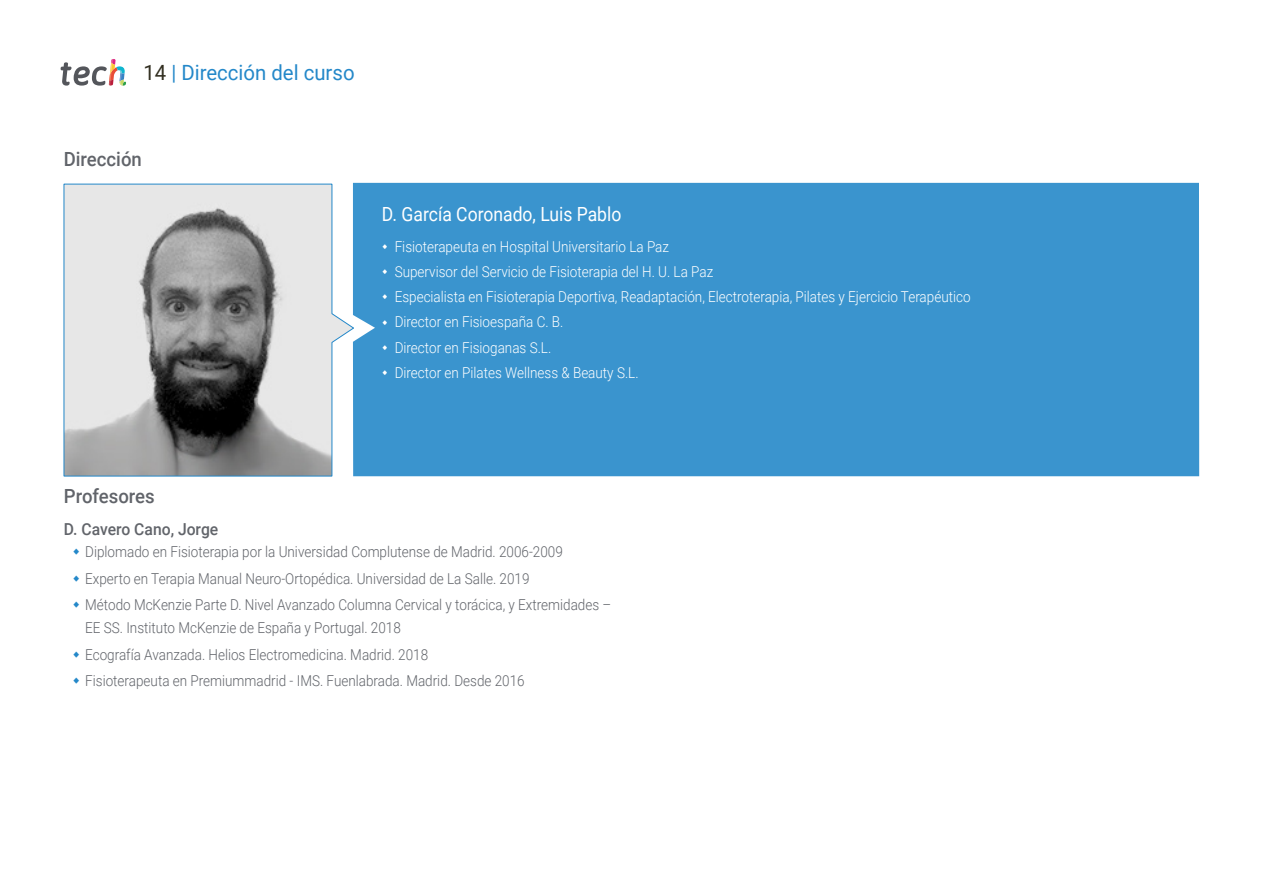
<style>
.page{position:relative;width:1263px;height:893px;background:#fff}
.page>*{position:absolute;margin:0;border:0;box-sizing:border-box;transform-origin:0 0}
.t1{font:21px "Roboto";color:#2488c9}
.t2{font:19.5px "Roboto";color:#fff;scale:.9 1}
.t3{font:500 19.5px "Roboto";color:#61646a;scale:.95 1}
.t4{font:500 16.5px "Roboto";color:#61646a;scale:.95 1}
.t5{font:300 15px/26.7px "Roboto";color:#61646a;scale:.9 1}
.t6{font:300 15px/25.2px "Roboto";color:#fff;scale:.9 1}
.s1{color:#312e20}
</style>
<div class="page">
<svg style="left:61px;top:59px;width:65px;height:27px"></svg>
<div style="left:353px;top:183px;width:846px;height:293px;background:#3a94ce"></div>
<svg style="left:64px;top:184px;width:290px;height:292px;background:#b4b5b6"></svg>
<svg style="left:383px;top:244px;width:4px;height:5px"></svg>
<svg style="left:383px;top:269px;width:4px;height:5px"></svg>
<svg style="left:383px;top:294px;width:4px;height:5px"></svg>
<svg style="left:383px;top:320px;width:4px;height:5px"></svg>
<svg style="left:383px;top:345px;width:4px;height:5px"></svg>
<svg style="left:383px;top:370px;width:4px;height:5px"></svg>
<h1 class="t1" style="left:144px;top:57px;width:213px"><span class="s1">14</span> | Dirección del curso</h1>
<h2 class="t3" style="left:64px;top:145px;width:84px">Dirección</h2>
<h2 class="t3" style="left:64px;top:482px;width:97px">Profesores</h2>
<h2 class="t2" style="left:382px;top:201px;width:268px">D. García Coronado, Luis Pablo</h2>
<p class="t6" style="left:395px;top:233px;width:641px">Fisioterapeuta en Hospital Universitario La Paz<br>Supervisor del Servicio de Fisioterapia del H. U. La Paz<br>Especialista en Fisioterapia Deportiva, Readaptación, Electroterapia, Pilates y Ejercicio Terapéutico Director en Fisioespaña C. B.<br>Director en Fisioganas S.L.<br>Director en Pilates Wellness &amp; Beauty S.L.</p>
<p class="t4" style="left:64px;top:517px;width:164px">D. Cavero Cano, Jorge</p>
<p class="t5" style="left:85px;top:538px;width:586px">Diplomado en Fisioterapia por la Universidad Complutense de Madrid. 2006-2009<br>Experto en Terapia Manual Neuro-Ortopédica. Universidad de La Salle. 2019<br>Método McKenzie Parte D. Nivel Avanzado Columna Cervical y torácica, y Extremidades –</p>
<p class="t5" style="left:85px;top:614px;width:490px">EE SS. Instituto McKenzie de España y Portugal. 2018<br>Ecografía Avanzada. Helios Electromedicina. Madrid. 2018<br>Fisioterapeuta en Premiummadrid - IMS. Fuenlabrada. Madrid. Desde 2016</p>
</div>
